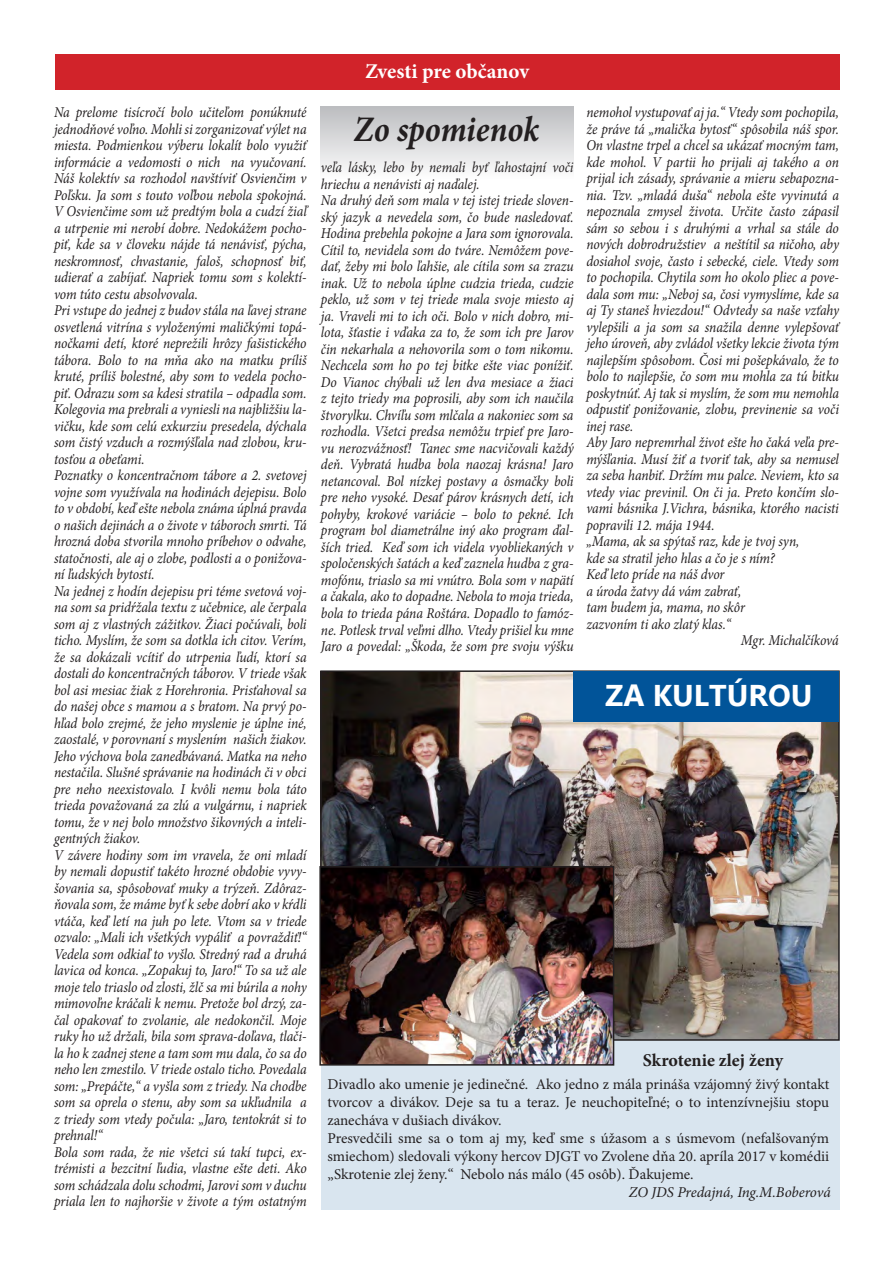
<style>
.page{position:relative;width:893px;height:1263px;background:#fff}
.page>*{position:absolute;margin:0;border:0;box-sizing:border-box;transform-origin:0 0}
.t1{font:italic 700 36px "Minion Pro";letter-spacing:-.005em;color:#231f20;scale:.9 1}
.t2{font:700 30px "Ebrima";color:#fff}
.t3{font:700 21px "Minion Pro";letter-spacing:-.005em;color:#fff}
.t4{font:700 18px "Minion Pro";color:#231f20}
.t5{font:italic 15px/16.5px "Minion Pro";letter-spacing:-.005em;color:#231f20;scale:.9 1}
.t6{font:15px/18px "Minion Pro";color:#231f20}
.t7{font:italic 15px "Minion Pro";letter-spacing:-.005em;color:#231f20}
</style>
<div class="page">
<div style="left:321px;top:1019px;width:519px;height:191px;background:#d9e5ef"></div>
<img style="left:323px;top:673px;width:514px;height:365px">
<div style="left:320px;top:106px;width:254px;height:73px;background:linear-gradient(to bottom,#bbbcbf,#fefdfe)"></div>
<div style="left:55px;top:54px;width:785px;height:36px;background:#d1232a"></div>
<div style="left:574px;top:671px;width:265px;height:51px;background:#015499"></div>
<img style="left:322px;top:869px;width:289px;height:193px">
<div style="left:319px;top:866px;width:295px;height:199px;border:2px solid #231f20"></div>
<p class="t5" style="left:54px;top:104px;width:282px">Na prelome tisícročí bolo učiteľom ponúknuté jednodňové voľno. Mohli si zorganizovať výlet na miesta. Podmienkou výberu lokalít bolo využiť informácie a vedomosti o nich na vyučovaní.<br>Náš kolektív sa rozhodol navštíviť Osvienčim v Poľsku. Ja som s touto voľbou nebola spokojná.<br>V Osvienčime som už predtým bola a cudzí žiaľ a utrpenie mi nerobí dobre. Nedokážem pocho&shy;piť, kde sa v človeku nájde tá nenávisť, pýcha, neskromnosť, chvastanie, faloš, schopnosť biť, udierať a zabíjať. Napriek tomu som s kolektí&shy;vom túto cestu absolvovala.<br>Pri vstupe do jednej z budov stála na ľavej strane osvetlená vitrína s vyloženými maličkými topá&shy;nočkami detí, ktoré neprežili hrôzy fašistického tábora. Bolo to na mňa ako na matku príliš kruté, príliš bolestné, aby som to vedela pocho&shy;piť. Odrazu som sa kdesi stratila – odpadla som.<br>Kolegovia ma prebrali a vyniesli na najbližšiu la&shy;vičku, kde som celú exkurziu presedela, dýchala som čistý vzduch a rozmýšľala nad zlobou, kru&shy;tosťou a obeťami.<br>Poznatky o koncentračnom tábore a 2. svetovej vojne som využívala na hodinách dejepisu. Bolo to v období, keď ešte nebola známa úplná pravda o našich dejinách a o živote v táboroch smrti. Tá hrozná doba stvorila mnoho príbehov o odvahe, statočnosti, ale aj o zlobe, podlosti a o ponižova&shy;ní ľudských bytostí.<br>Na jednej z hodín dejepisu pri téme svetová voj&shy;na som sa pridŕžala textu z učebnice, ale čerpala som aj z vlastných zážitkov. Žiaci počúvali, boli ticho. Myslím, že som sa dotkla ich citov. Verím, že sa dokázali vcítiť do utrpenia ľudí, ktorí sa dostali do koncentračných táborov. V triede však bol asi mesiac žiak z Horehronia. Prisťahoval sa do našej obce s mamou a s bratom. Na prvý po&shy;hľad bolo zrejmé, že jeho myslenie je úplne iné, zaostalé, v porovnaní s myslením našich žiakov.<br>Jeho výchova bola zanedbávaná. Matka na neho nestačila. Slušné správanie na hodinách či v obci pre neho neexistovalo. I kvôli nemu bola táto trieda považovaná za zlú a vulgárnu, i napriek tomu, že v nej bolo množstvo šikovných a inteli&shy;gentných žiakov.<br>V závere hodiny som im vravela, že oni mladí by nemali dopustiť takéto hrozné obdobie vyvy&shy;šovania sa, spôsobovať muky a trýzeň. Zdôraz&shy;ňovala som, že máme byť k sebe dobrí ako v kŕdli vtáča, keď letí na juh po lete. Vtom sa v triede ozvalo: „Mali ich všetkých vypáliť a povraždiť!“ Vedela som odkiaľ to vyšlo. Stredný rad a druhá lavica od konca. „Zopakuj to, Jaro!“ To sa už ale moje telo triaslo od zlosti, žlč sa mi búrila a nohy mimovoľne kráčali k nemu. Pretože bol drzý, za&shy;čal opakovať to zvolanie, ale nedokončil. Moje ruky ho už držali, bila som sprava-doľava, tlači&shy;la ho k zadnej stene a tam som mu dala, čo sa do neho len zmestilo. V triede ostalo ticho. Povedala som: „Prepáčte,“ a vyšla som z triedy. Na chodbe som sa oprela o stenu, aby som sa ukľudnila a z triedy som vtedy počula: „Jaro, tentokrát si to prehnal!“<br>Bola som rada, že nie všetci sú takí tupci, ex&shy;trémisti a bezcitní ľudia, vlastne ešte deti. Ako som schádzala dolu schodmi, Jarovi som v duchu priala len to najhoršie v živote a tým ostatným</p>
<h3 class="t3" style="left:365px;top:57px;width:165px">Zvesti pre občanov</h3>
<h1 class="t1" style="left:354px;top:104px;width:207px">Zo spomienok</h1>
<p class="t5" style="left:321px;top:159px;width:282px">veľa lásky, lebo by nemali byť ľahostajní voči hriechu a nenávisti aj naďalej.<br>Na druhý deň som mala v tej istej triede sloven&shy;ský jazyk a nevedela som, čo bude nasledovať.<br>Hodina prebehla pokojne a Jara som ignorovala.<br>Cítil to, nevidela som do tváre. Nemôžem pove&shy;dať, žeby mi bolo ľahšie, ale cítila som sa zrazu inak. Už to nebola úplne cudzia trieda, cudzie peklo, už som v tej triede mala svoje miesto aj ja. Vraveli mi to ich oči. Bolo v nich dobro, mi&shy;lota, šťastie i vďaka za to, že som ich pre Jarov čin nekarhala a nehovorila som o tom nikomu.<br>Nechcela som ho po tej bitke ešte viac ponížiť.<br>Do Vianoc chýbali už len dva mesiace a žiaci z tejto triedy ma poprosili, aby som ich naučila štvorylku. Chvíľu som mlčala a nakoniec som sa rozhodla. Všetci predsa nemôžu trpieť pre Jaro&shy;vu nerozvážnosť! Tanec sme nacvičovali každý deň. Vybratá hudba bola naozaj krásna! Jaro netancoval. Bol nízkej postavy a ôsmačky boli pre neho vysoké. Desať párov krásnych detí, ich pohyby, krokové variácie – bolo to pekné. Ich program bol diametrálne iný ako program ďal&shy;ších tried. Keď som ich videla vyobliekaných v spoločenských šatách a keď zaznela hudba z gra&shy;mofónu, triaslo sa mi vnútro. Bola som v napätí a čakala, ako to dopadne. Nebola to moja trieda, bola to trieda pána Roštára. Dopadlo to famóz&shy;ne. Potlesk trval veľmi dlho. Vtedy prišiel ku mne Jaro a povedal: „Škoda, že som pre svoju výšku</p>
<p class="t5" style="left:586px;top:104px;width:282px">nemohol vystupovať aj ja.“ Vtedy som pochopila,</p>
<p class="t5" style="left:586px;top:121px;width:282px">že práve tá „malička bytosť“ spôsobila náš spor.</p>
<p class="t5" style="left:586px;top:137px;width:282px">On vlastne trpel a chcel sa ukázať mocným tam,</p>
<p class="t5" style="left:586px;top:154px;width:282px">kde mohol. V partii ho prijali aj takého a on</p>
<p class="t5" style="left:586px;top:170px;width:282px">prijal ich zásady, správanie a mieru sebapozna-</p>
<p class="t5" style="left:586px;top:187px;width:282px">nia. Tzv. „mladá duša“ nebola ešte vyvinutá a</p>
<p class="t5" style="left:586px;top:203px;width:282px">nepoznala zmysel života. Určite často zápasil</p>
<p class="t5" style="left:586px;top:220px;width:282px">sám so sebou i s druhými a vrhal sa stále do</p>
<p class="t5" style="left:586px;top:236px;width:282px">nových dobrodružstiev a neštítil sa ničoho, aby</p>
<p class="t5" style="left:586px;top:253px;width:282px">dosiahol svoje, často i sebecké, ciele. Vtedy som</p>
<p class="t5" style="left:586px;top:269px;width:282px">to pochopila. Chytila som ho okolo pliec a pove-</p>
<p class="t5" style="left:586px;top:286px;width:282px">dala som mu: „Neboj sa, čosi vymyslíme, kde sa</p>
<p class="t5" style="left:586px;top:302px;width:282px">aj Ty staneš hviezdou!“ Odvtedy sa naše vzťahy</p>
<p class="t5" style="left:586px;top:319px;width:282px">vylepšili a ja som sa snažila denne vylepšovať</p>
<p class="t5" style="left:586px;top:335px;width:282px">jeho úroveň, aby zvládol všetky lekcie života tým</p>
<p class="t5" style="left:586px;top:352px;width:282px">najlepším spôsobom. Čosi mi pošepkávalo, že to</p>
<p class="t5" style="left:586px;top:368px;width:282px">bolo to najlepšie, čo som mu mohla za tú bitku</p>
<p class="t5" style="left:586px;top:385px;width:282px">poskytnúť. Aj tak si myslím, že som mu nemohla</p>
<p class="t5" style="left:586px;top:401px;width:282px">odpustiť ponižovanie, zlobu, previnenie sa voči</p>
<p class="t5" style="left:586px;top:418px;width:54px">inej rase.</p>
<p class="t5" style="left:586px;top:434px;width:282px">Aby Jaro nepremrhal život ešte ho čaká veľa pre-</p>
<p class="t5" style="left:586px;top:451px;width:282px">mýšľania. Musí žiť a tvoriť tak, aby sa nemusel</p>
<p class="t5" style="left:586px;top:467px;width:282px">za seba hanbiť. Držím mu palce. Neviem, kto sa</p>
<p class="t5" style="left:586px;top:484px;width:282px">vtedy viac previnil. On či ja. Preto končím slo-</p>
<p class="t5" style="left:586px;top:500px;width:282px">vami básnika J.Vichra, básnika, ktorého nacisti</p>
<p class="t5" style="left:586px;top:517px;width:144px">popravili 12. mája 1944.</p>
<p class="t5" style="left:586px;top:533px;width:238px">„Mama, ak sa spýtaš raz, kde je tvoj syn,</p>
<p class="t5" style="left:586px;top:550px;width:211px">kde sa stratil jeho hlas a čo je s ním?</p>
<p class="t5" style="left:586px;top:566px;width:155px">Keď leto príde na náš dvor</p>
<p class="t5" style="left:586px;top:583px;width:174px">a úroda žatvy dá vám zabrať,</p>
<p class="t5" style="left:586px;top:599px;width:178px">tam budem ja, mama, no skôr</p>
<p class="t5" style="left:586px;top:616px;width:162px">zazvoním ti ako zlatý klas.“</p>
<p class="t5" style="left:741px;top:632px;width:111px">Mgr. Michalčíková</p>
<h2 class="t2" style="left:605px;top:673px;width:209px">ZA KULTÚROU</h2>
<p class="t4" style="left:643px;top:1048px;width:142px">Skrotenie zlej ženy</p>
<p class="t6" style="left:327px;top:1075px;width:503px">Divadlo ako umenie je jedinečné. Ako jedno z mála prináša vzájomný živý kontakt tvorcov a divákov. Deje sa tu a teraz. Je neuchopiteľné; o to intenzívnejšiu stopu zanecháva v dušiach divákov.<br>Presvedčili sme sa o tom aj my, keď sme s úžasom a s úsmevom (nefalšovaným smiechom) sledovali výkony hercov DJGT vo Zvolene dňa 20. apríla 2017 v komédii „Skrotenie zlej ženy.“ Nebolo nás málo (45 osôb). Ďakujeme.</p>
<p class="t7" style="left:629px;top:1181px;width:204px">ZO JDS Predajná, Ing.M.Boberová</p>
</div>
